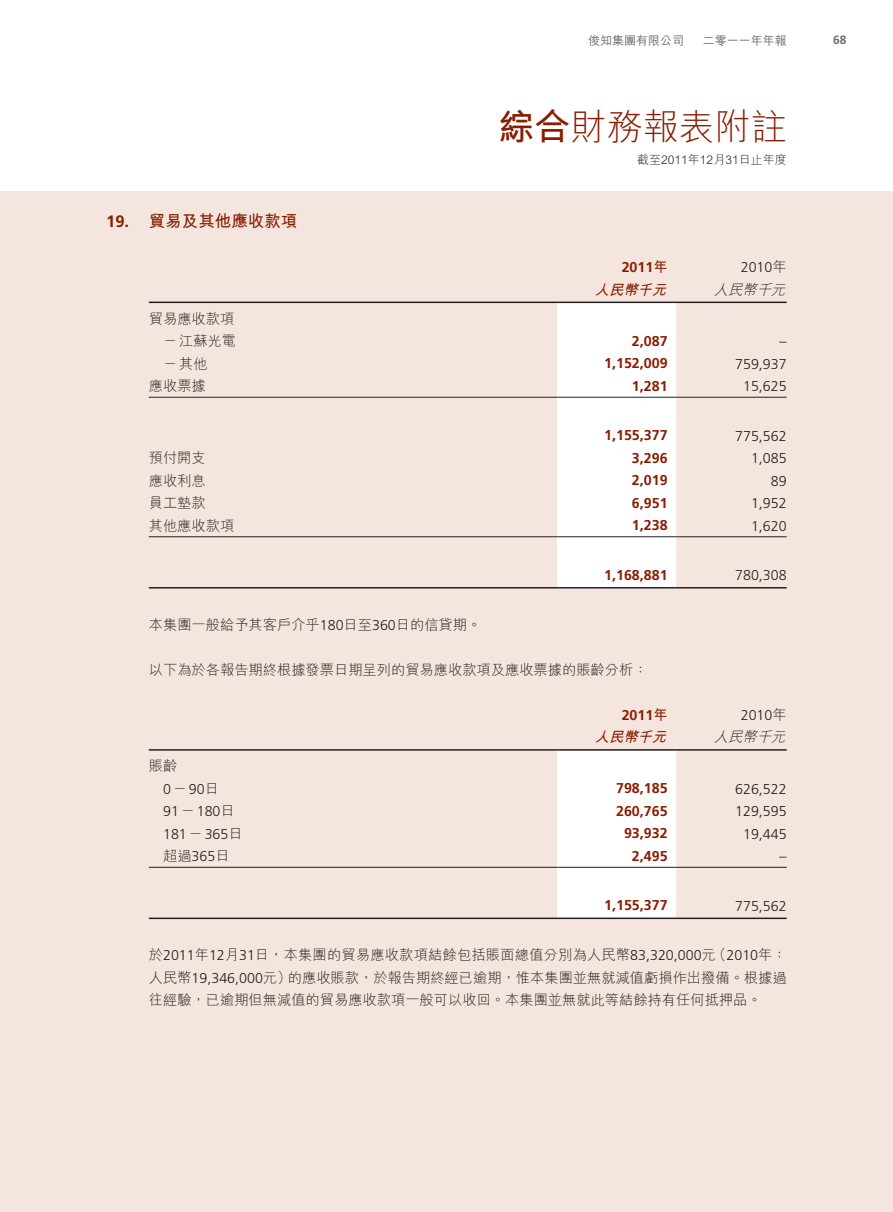
<style>
.page{position:relative;width:893px;height:1212px;background:#fff}
.page>*{position:absolute;margin:0;border:0;box-sizing:border-box;transform-origin:0 0}
.t1{font:300 36px "M Hei HK";color:#891d02}
.t2{font:700 16.5px "M Hei HK";color:#891d02}
.t3{font:700 16.5px "Frutiger LT Std";color:#891d02}
.t4{font:300 14.25px/22.5px "M Hei HK";color:#231f20}
.t5{font:300 14.25px "Frutiger LT Std";color:#231f20}
.t6{font:700 14.25px "Frutiger LT Std";color:#891d02}
.t7{font:italic 300 14.25px "M Hei HK";color:#231f20}
.t8{font:italic 700 14.25px "M Hei HK";color:#891d02}
.t9{font:300 12px "M Hei HK";color:#231f20}
.t10{font:500 12px "M Hei HK";color:#6c6d70}
.t11{font:700 12px "Frutiger LT Std";color:#6c6d70}
.s1{font-weight:700}
.s2{font-family:"M Hei HK"}
.s3{font-family:"Frutiger LT Std"}
</style>
<div class="page">
<div style="left:0;top:191px;width:893px;height:1021px;background:#f4e6de"></div>
<div style="left:557px;top:303px;width:119px;height:284px;background:#fff"></div>
<hr style="left:149px;top:302px;width:408px;height:1px;background:#231f20">
<hr style="left:557px;top:302px;width:119px;height:1px;background:#231f20">
<hr style="left:676px;top:302px;width:111px;height:1px;background:#231f20">
<hr style="left:149px;top:397px;width:408px;height:1px;background:#231f20">
<hr style="left:557px;top:397px;width:119px;height:1px;background:#231f20">
<hr style="left:676px;top:397px;width:111px;height:1px;background:#231f20">
<hr style="left:149px;top:536px;width:408px;height:1px;background:#231f20">
<hr style="left:557px;top:536px;width:119px;height:1px;background:#231f20">
<hr style="left:676px;top:536px;width:111px;height:1px;background:#231f20">
<hr style="left:149px;top:587px;width:408px;height:1px;background:#231f20">
<hr style="left:557px;top:587px;width:119px;height:1px;background:#231f20">
<hr style="left:676px;top:587px;width:111px;height:1px;background:#231f20">
<div style="left:557px;top:751px;width:119px;height:166px;background:#fff"></div>
<hr style="left:149px;top:749px;width:408px;height:2px;background:#231f20">
<hr style="left:557px;top:749px;width:119px;height:2px;background:#231f20">
<hr style="left:676px;top:749px;width:111px;height:2px;background:#231f20">
<hr style="left:149px;top:867px;width:408px;height:1px;background:#231f20">
<hr style="left:557px;top:867px;width:119px;height:1px;background:#231f20">
<hr style="left:676px;top:867px;width:111px;height:1px;background:#231f20">
<hr style="left:149px;top:917px;width:408px;height:2px;background:#231f20">
<hr style="left:557px;top:917px;width:119px;height:2px;background:#231f20">
<hr style="left:676px;top:917px;width:111px;height:2px;background:#231f20">
<p class="t10" style="left:588px;top:32px;width:97px">俊知集團有限公司</p>
<p class="t10" style="left:703px;top:32px;width:85px">二零一一年年報</p>
<p class="t3" style="left:106px;top:212px;width:24px">19.</p>
<h1 class="t1" style="left:499px;top:101px;width:289px"><span class="s1">綜合</span>財務報表附註</h1>
<p class="t9" style="left:637px;top:151px;width:151px">截至2011年12月31日止年度</p>
<p class="t2" style="left:149px;top:209px;width:150px">貿易及其他應收款項</p>
<p class="t6" style="left:622px;top:259px;width:47px">2011<span class="s2">年</span></p>
<p class="t5" style="left:741px;top:259px;width:47px">2010<span class="s2">年</span></p>
<p class="t8" style="left:595px;top:279px;width:78px">人民幣千元</p>
<p class="t7" style="left:714px;top:280px;width:78px">人民幣千元</p>
<p class="t4" style="left:149px;top:307px;width:87px">貿易應收款項</p>
<p class="t4" style="left:163px;top:329px;width:75px">－江蘇光電</p>
<p class="t6" style="left:632px;top:332px;width:37px">2,087</p>
<p class="t5" style="left:779px;top:333px;width:9px">–</p>
<p class="t4" style="left:163px;top:352px;width:46px">－其他</p>
<p class="t6" style="left:604px;top:355px;width:65px">1,152,009</p>
<p class="t5" style="left:735px;top:356px;width:53px">759,937</p>
<p class="t4" style="left:149px;top:374px;width:58px">應收票據</p>
<p class="t6" style="left:632px;top:377px;width:37px">1,281</p>
<p class="t5" style="left:743px;top:378px;width:45px">15,625</p>
<p class="t6" style="left:604px;top:427px;width:65px">1,155,377</p>
<p class="t5" style="left:735px;top:428px;width:53px">775,562</p>
<p class="t4" style="left:149px;top:446px;width:58px">預付開支</p>
<p class="t6" style="left:632px;top:449px;width:37px">3,296</p>
<p class="t5" style="left:751px;top:450px;width:37px">1,085</p>
<p class="t4" style="left:149px;top:469px;width:58px">應收利息</p>
<p class="t6" style="left:632px;top:472px;width:37px">2,019</p>
<p class="t5" style="left:771px;top:473px;width:17px">89</p>
<p class="t4" style="left:149px;top:491px;width:58px">員工墊款</p>
<p class="t6" style="left:632px;top:494px;width:37px">6,951</p>
<p class="t5" style="left:751px;top:495px;width:37px">1,952</p>
<p class="t4" style="left:149px;top:514px;width:87px">其他應收款項</p>
<p class="t6" style="left:632px;top:517px;width:37px">1,238</p>
<p class="t5" style="left:751px;top:518px;width:37px">1,620</p>
<p class="t6" style="left:604px;top:566px;width:65px">1,168,881</p>
<p class="t5" style="left:735px;top:567px;width:53px">780,308</p>
<p class="t4" style="left:149px;top:613px;width:334px">本集團一般給予其客戶介乎<span class="s3">180</span>日至<span class="s3">360</span>日的信貸期。</p>
<p class="t4" style="left:149px;top:658px;width:500px">以下為於各報告期終根據發票日期呈列的貿易應收款項及應收票據的賬齡分析：</p>
<p class="t6" style="left:622px;top:707px;width:47px">2011<span class="s2">年</span></p>
<p class="t8" style="left:595px;top:727px;width:78px">人民幣千元</p>
<p class="t4" style="left:149px;top:754px;width:30px">賬齡</p>
<p class="t5" style="left:163px;top:781px;width:57px">0<span class="s2">－</span>90<span class="s2">日</span></p>
<p class="t6" style="left:616px;top:780px;width:53px">798,185</p>
<p class="t5" style="left:163px;top:803px;width:73px">91<span class="s2">－</span>180<span class="s2">日</span></p>
<p class="t6" style="left:616px;top:802px;width:53px">260,765</p>
<p class="t5" style="left:163px;top:826px;width:81px">181<span class="s2">－</span>365<span class="s2">日</span></p>
<p class="t6" style="left:624px;top:825px;width:45px">93,932</p>
<p class="t4" style="left:163px;top:844px;width:68px">超過<span class="s3">365</span>日</p>
<p class="t6" style="left:632px;top:847px;width:37px">2,495</p>
<p class="t6" style="left:604px;top:897px;width:65px">1,155,377</p>
<p class="t5" style="left:741px;top:707px;width:47px">2010<span class="s2">年</span></p>
<p class="t7" style="left:714px;top:727px;width:78px">人民幣千元</p>
<p class="t5" style="left:735px;top:781px;width:53px">626,522</p>
<p class="t5" style="left:735px;top:803px;width:53px">129,595</p>
<p class="t5" style="left:743px;top:826px;width:45px">19,445</p>
<p class="t5" style="left:779px;top:848px;width:9px">–</p>
<p class="t5" style="left:735px;top:898px;width:53px">775,562</p>
<p class="t5" style="left:712px;top:947px;width:76px"><span class="s2">（</span>2010<span class="s2">年：</span></p>
<p class="t4" style="left:288px;top:943px;width:500px;text-indent:-139px">於<span class="s3">2011</span>年<span class="s3">12</span>月<span class="s3">31</span>日，本集團的貿易應收款項結餘包括賬面總值分別為人民幣<span class="s3">83,320,000</span>元<br>的應收賬款，於報告期終經已逾期，惟本集團並無就減值虧損作出撥備。根據過</p>
<p class="t5" style="left:149px;top:970px;width:144px"><span class="s2">人民幣</span>19,346,000<span class="s2">元）</span></p>
<p class="t4" style="left:149px;top:988px;width:614px">往經驗，已逾期但無減值的貿易應收款項一般可以收回。本集團並無就此等結餘持有任何抵押品。</p>
<p class="t11" style="left:833px;top:33px;width:15px">68</p>
</div>
